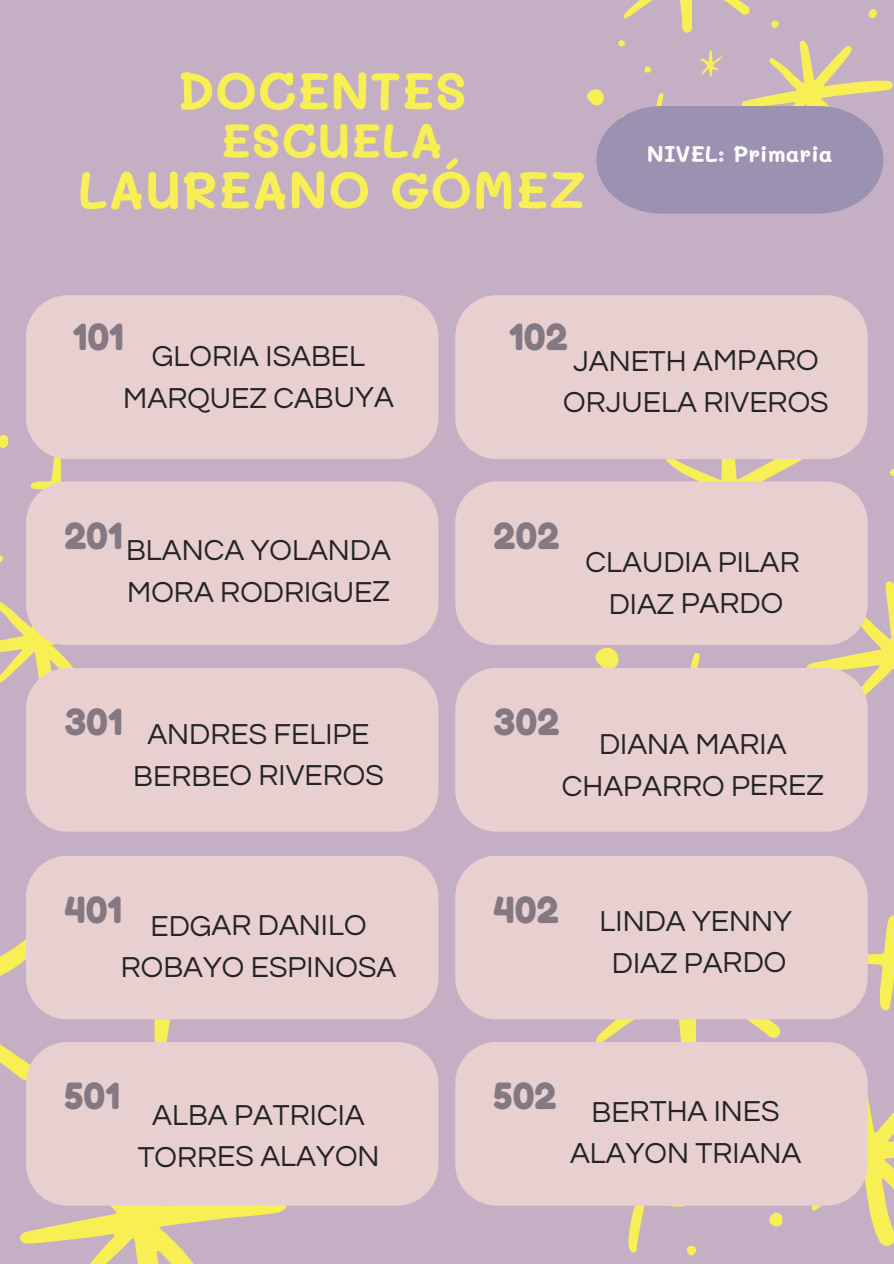
<style>
.page{position:relative;width:894px;height:1264px;background:#fff}
.page>*{position:absolute;margin:0;border:0;box-sizing:border-box;transform-origin:0 0}
.t1{font:700 52.5px "Mali";color:#f7ef54}
.t2{font:700 48px "Mali";color:#f7ef54}
.t3{font:36px "Fredoka One";color:#847883}
.t4{font:30px/41.7px "Questrial";color:#242424;text-align:center}
.t5{font:700 22.5px "Mali";color:#fffefe}
</style>
<div class="page">
<div style="left:0;top:0;width:893px;height:1263px;background:#c4afc4"></div>
<svg style="left:595px;top:412px;width:298px;height:338px"></svg>
<svg style="left:587px;top:0;width:305px;height:164px"></svg>
<svg style="left:596px;top:106px;width:287px;height:108px"></svg>
<svg style="left:0;top:435px;width:73px;height:248px"></svg>
<div style="left:26px;top:295px;width:412px;height:164px;background:#e8d0d0"></div>
<svg style="left:542px;top:895px;width:351px;height:360px"></svg>
<svg style="left:0;top:939px;width:286px;height:324px"></svg>
<div style="left:26px;top:481px;width:412px;height:164px;background:#e8d0d0"></div>
<div style="left:455px;top:481px;width:412px;height:164px;background:#e8d0d0"></div>
<div style="left:455px;top:295px;width:412px;height:164px;background:#e8d0d0"></div>
<div style="left:26px;top:668px;width:412px;height:163px;background:#e8d0d0"></div>
<div style="left:455px;top:668px;width:412px;height:163px;background:#e8d0d0"></div>
<div style="left:26px;top:856px;width:412px;height:163px;background:#e8d0d0"></div>
<div style="left:455px;top:856px;width:412px;height:163px;background:#e8d0d0"></div>
<div style="left:26px;top:1041px;width:412px;height:164px;background:#e8d0d0"></div>
<div style="left:455px;top:1041px;width:412px;height:164px;background:#e8d0d0"></div>
<h2 class="t1" style="left:177px;top:55px;width:292px">DOCENTES</h2>
<h2 class="t2" style="left:220px;top:108px;width:224px">ESCUELA</h2>
<h2 class="t1" style="left:77px;top:154px;width:510px">LAUREANO GÓMEZ</h2>
<h3 class="t5" style="left:646px;top:139px;width:187px">NIVEL: Primaria</h3>
<p class="t3" style="left:73px;top:315px;width:53px">101</p>
<p class="t4" style="left:123px;top:336px;width:272px">GLORIA ISABEL<br>MARQUEZ CABUYA</p>
<h3 class="t3" style="left:509px;top:315px;width:60px">102</h3>
<h2 class="t4" style="left:563px;top:340px;width:267px">JANETH AMPARO<br>ORJUELA RIVEROS</h2>
<h1 class="t3" style="left:64px;top:514px;width:60px">201</h1>
<p class="t3" style="left:493px;top:514px;width:67px">202</p>
<h3 class="t4" style="left:126px;top:530px;width:266px;text-align:left">BLANCA YOLANDA<br>MORA RODRIGUEZ</h3>
<h2 class="t4" style="left:585px;top:542px;width:216px">CLAUDIA PILAR<br>DIAZ PARDO</h2>
<h2 class="t3" style="left:64px;top:700px;width:60px">301</h2>
<p class="t3" style="left:493px;top:700px;width:67px">302</p>
<p class="t4" style="left:133px;top:713px;width:252px">ANDRES FELIPE<br>BERBEO RIVEROS</p>
<h3 class="t4" style="left:561px;top:724px;width:264px">DIANA MARIA<br>CHAPARRO PEREZ</h3>
<h2 class="t3" style="left:64px;top:887px;width:59px">401</h2>
<h3 class="t3" style="left:493px;top:887px;width:67px">402</h3>
<h2 class="t4" style="left:121px;top:905px;width:277px">EDGAR DANILO<br>ROBAYO ESPINOSA</h2>
<h3 class="t4" style="left:599px;top:901px;width:194px">LINDA YENNY<br>DIAZ PARDO</h3>
<h2 class="t3" style="left:64px;top:1074px;width:57px">501</h2>
<h3 class="t3" style="left:493px;top:1074px;width:64px">502</h3>
<h2 class="t4" style="left:138px;top:1094px;width:243px">ALBA PATRICIA<br>TORRES ALAYON</h2>
<h3 class="t4" style="left:570px;top:1091px;width:233px">BERTHA INES<br>ALAYON TRIANA</h3>
</div>
